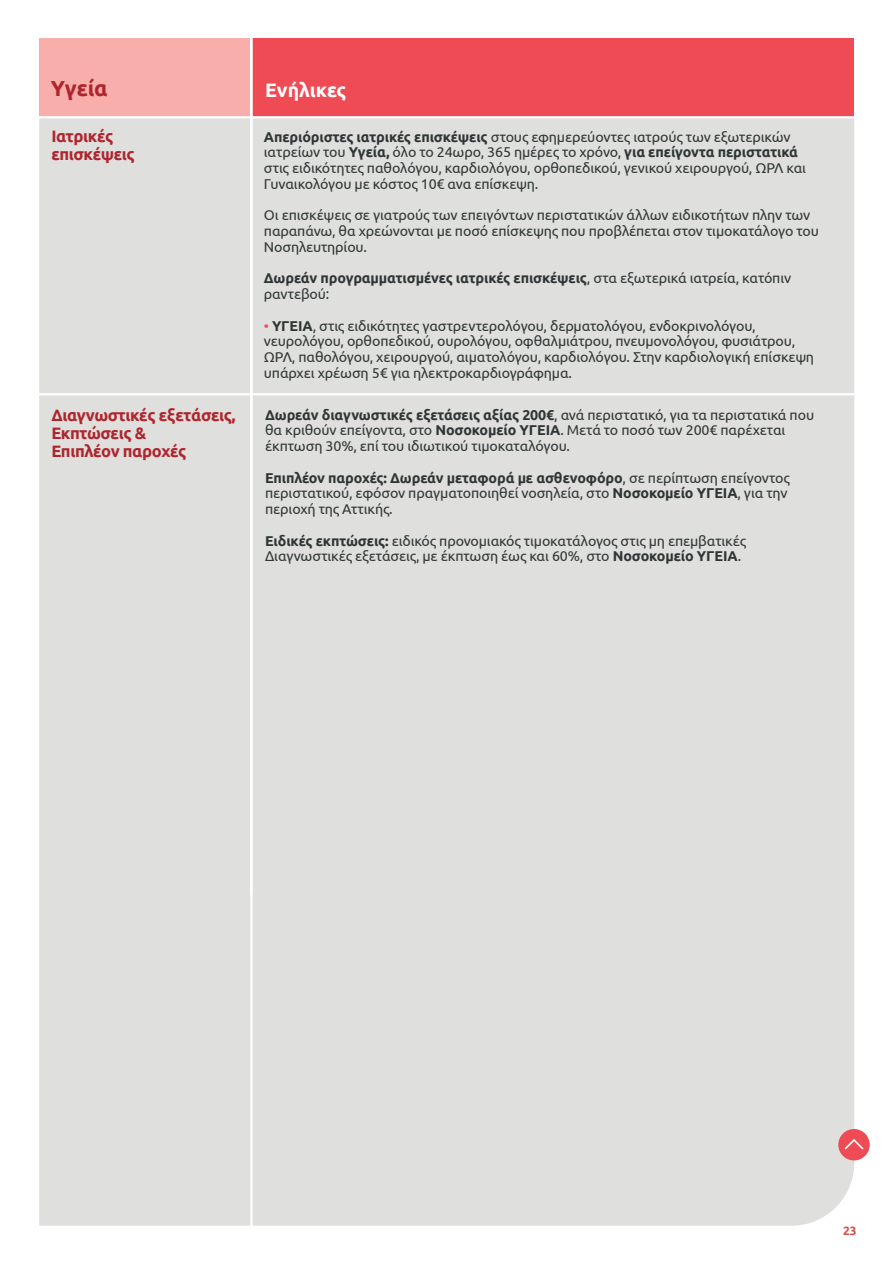
<style>
.page{position:relative;width:893px;height:1263px;background:#fff}
.page>*{position:absolute;margin:0;border:0;box-sizing:border-box;transform-origin:0 0}
.t1{font:700 21.75px "Ubuntu";letter-spacing:-.01em;color:#af252d}
.t2{font:700 19.5px "Ubuntu";color:#fff}
.t3{font:700 16.5px/18px "Ubuntu";letter-spacing:-.025em;color:#af252d}
.t4{font:14.25px/15.8px "Ubuntu";letter-spacing:-.01em;color:#2e3635}
.t5{font:700 14.25px/15.8px "Ubuntu";letter-spacing:-.01em;color:#2e3635}
.t6{font:700 12px "Ubuntu";color:#d2534b}
.s1{font-weight:700}
.s2{font-weight:400}
.s3{color:#ef4b55}
</style>
<div class="page">
<div style="left:39px;top:118px;width:815px;height:1108px;background:#dfdfde"></div>
<div style="left:252px;top:38px;width:602px;height:78px;background:#ef4b55"></div>
<div style="left:39px;top:38px;width:211px;height:80px;background:#f8afab"></div>
<hr style="left:39px;top:393px;width:815px;height:2px;background:#fff">
<hr style="left:39px;top:116px;width:815px;height:2px;background:#fff">
<hr style="left:250px;top:38px;width:3px;height:1196px;background:#fff">
<div style="left:838px;top:1129px;width:32px;height:31px;background:#ef4b55;border-radius:50%"></div>
<svg style="left:844px;top:1139px;width:20px;height:11px"></svg>
<h1 class="t1" style="left:51px;top:75px;width:58px">Υγεία</h1>
<h2 class="t2" style="left:265px;top:78px;width:83px">Ενήλικες</h2>
<p class="t3" style="left:51px;top:127px;width:85px">Ιατρικές επισκέψεις</p>
<p class="t4" style="left:264px;top:128px;width:544px"><span class="s1">Απεριόριστες ιατρικές επισκέψεις</span> στους εφημερεύοντες ιατρούς των εξωτερικών ιατρείων του <span class="s1">Υγεία,</span> όλο το 24ωρο, 365 ημέρες το χρόνο, <span class="s1">για επείγοντα περιστατικά </span>στις ειδικότητες παθολόγου, καρδιολόγου, ορθοπεδικού, γενικού χειρουργού, ΩΡΛ και Γυναικολόγου με κόστος 10€ ανα επίσκεψη.</p>
<p class="t4" style="left:264px;top:207px;width:556px">Οι επισκέψεις σε γιατρούς των επειγόντων περιστατικών άλλων ειδικοτήτων πλην των παραπάνω, θα χρεώνονται με ποσό επίσκεψης που προβλέπεται στον τιμοκατάλογο του<br>Νοσηλευτηρίου.</p>
<p class="t5" style="left:264px;top:270px;width:529px">Δωρεάν προγραμματισμένες ιατρικές επισκέψεις<span class="s2">, στα εξωτερικά ιατρεία, κατόπιν ραντεβού:</span></p>
<p class="t4" style="left:264px;top:317px;width:552px"><span class="s3">•</span> <span class="s1">ΥΓΕΙΑ</span>, στις ειδικότητες γαστρεντερολόγου, δερματολόγου, ενδοκρινολόγου, νευρολόγου, ορθοπεδικού, ουρολόγου, οφθαλμιάτρου, πνευμονολόγου, φυσιάτρου, ΩΡΛ, παθολόγου, χειρουργού, αιματολόγου, καρδιολόγου. Στην καρδιολογική επίσκεψη υπάρχει χρέωση 5€ για ηλεκτροκαρδιογράφημα.</p>
<p class="t3" style="left:51px;top:406px;width:186px">Διαγνωστικές εξετάσεις,<br>Εκπτώσεις &amp;<br>Επιπλέον παροχές</p>
<p class="t4" style="left:265px;top:406px;width:551px"><span class="s1">∆ωρεάν διαγνωστικές εξετάσεις αξίας 200€</span>, ανά περιστατικό, για τα περιστατικά που θα κριθούν επείγοντα, στο <span class="s1">Νοσοκομείο ΥΓΕΙΑ</span>. Μετά το ποσό των 200€ παρέχεται έκπτωση 30%, επί του ιδιωτικού τιμοκαταλόγου.</p>
<p class="t4" style="left:265px;top:469px;width:526px"><span class="s1">Επιπλέον παροχές: Δωρεάν µεταφορά µε ασθενοφόρο</span>, σε περίπτωση επείγοντος περιστατικού, εφόσον πραγματοποιηθεί νοσηλεία, στο <span class="s1">Νοσοκομείο ΥΓΕΙΑ</span>, για την περιοχή της Αττικής.</p>
<p class="t4" style="left:265px;top:532px;width:483px"><span class="s1">Ειδικές εκπτώσεις:</span> ειδικός προνοµιακός τιµοκατάλογος στις µη επεµβατικές<br>Διαγνωστικές εξετάσεις, µε έκπτωση έως και 60%, στο <span class="s1">Νοσοκομείο ΥΓΕΙΑ</span>.</p>
<p class="t6" style="left:843px;top:1223px;width:15px">23</p>
</div>
